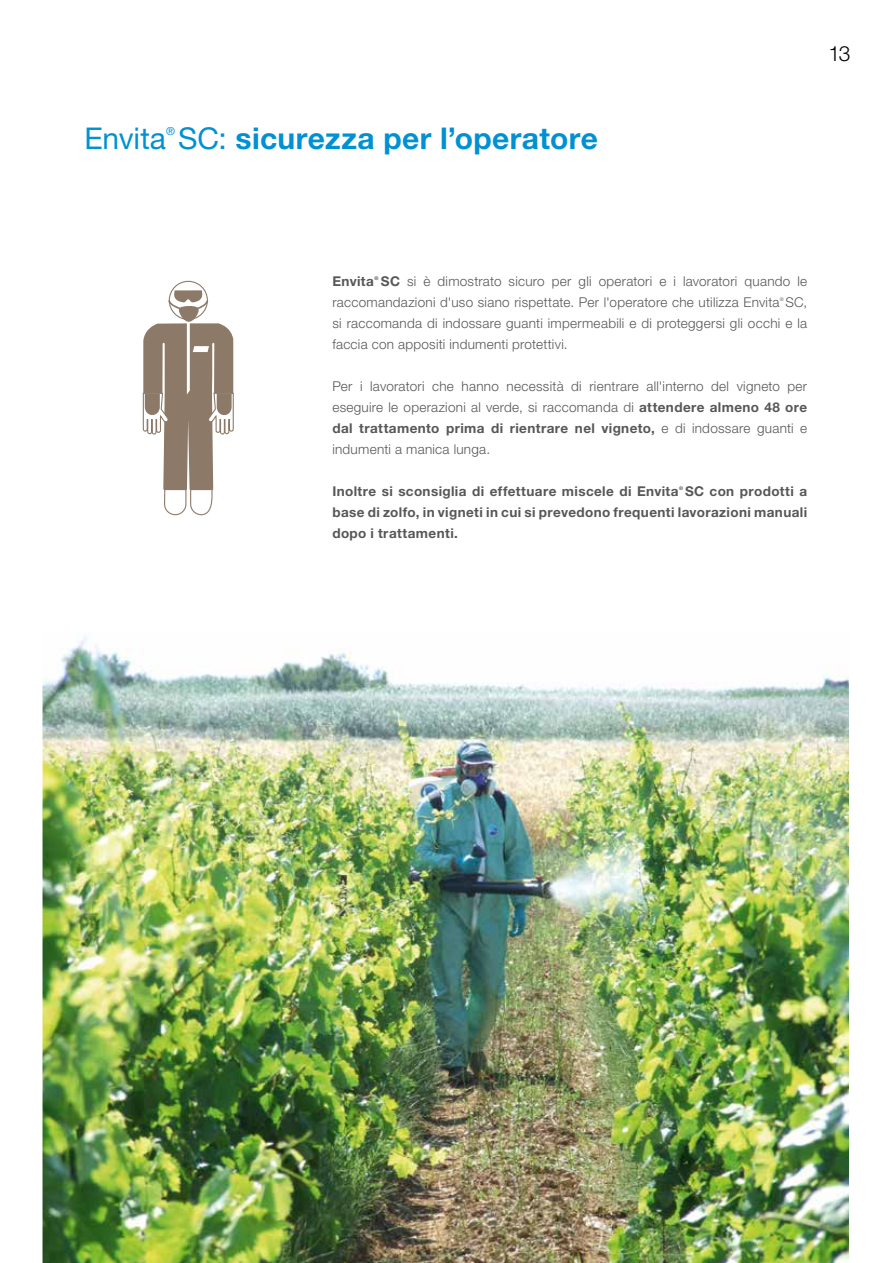
<style>
.page{position:relative;width:893px;height:1263px;background:#fff}
.page>*{position:absolute;margin:0;border:0;box-sizing:border-box;transform-origin:0 0}
.t1{font:700 30px "Helvetica Neue LT Std";letter-spacing:.01em;color:#0091d3}
.t2{font:300 21px "Helvetica Neue LT Std";color:#000}
.t3{font:300 13.5px/21px "Helvetica Neue LT Std";letter-spacing:.02em;color:#575756;text-align:right}
.t4{font:700 13.5px/21px "Helvetica Neue LT Std";letter-spacing:.03em;color:#575756;text-align:justify}
.t5{font:11.1px "Helvetica Neue LT Std";color:#0091d3}
.t6{font:700 4.95px "Helvetica Neue LT Std";color:#575756}
.t7{font:300 4.95px "Helvetica Neue LT Std";color:#575756}
.s1{font-weight:400}
.s2{font-weight:700}
</style>
<div class="page">
<img style="left:43px;top:636px;width:806px;height:627px">
<svg style="left:169px;top:281px;width:39px;height:39px"></svg>
<svg style="left:142px;top:290px;width:92px;height:226px"></svg>
<p class="t5" style="left:166px;top:124px;width:10px">®</p>
<h1 class="t1" style="left:84px;top:120px;width:515px"><span class="s1">Envita SC:</span> sicurezza per l’operatore</h1>
<h2 class="t2" style="left:829px;top:41px;width:23px">13</h2>
<p class="t4" style="left:332px;top:270px;width:43px">Envita</p>
<p class="t6" style="left:374px;top:275px;width:5px">®</p>
<p class="t3" style="left:332px;top:270px;width:476px"><span class="s2">SC</span> si è dimostrato sicuro per gli operatori e i lavoratori quando le raccomandazioni d'uso siano rispettate. Per l'operatore che utilizza Envita SC,</p>
<p class="t7" style="left:780px;top:296px;width:5px">®</p>
<p class="t3" style="left:332px;top:312px;width:476px;text-align:left">si raccomanda di indossare guanti impermeabili e di proteggersi gli occhi e la faccia con appositi indumenti protettivi.</p>
<p class="t3" style="left:332px;top:375px;width:476px;text-align:justify">Per i lavoratori che hanno necessità di rientrare all'interno del vigneto per eseguire le operazioni al verde, si raccomanda di <span class="s2">attendere almeno 48 ore dal trattamento prima di rientrare nel vigneto,</span> e di indossare guanti e indumenti a manica lunga.</p>
<p class="t4" style="left:332px;top:480px;width:348px">Inoltre si sconsiglia di effettuare miscele di Envita</p>
<p class="t6" style="left:679px;top:485px;width:5px">®</p>
<p class="t4" style="left:332px;top:480px;width:476px;text-indent:353px">SC con prodotti a base di zolfo, in vigneti in cui si prevedono frequenti lavorazioni manuali dopo i trattamenti.</p>
</div>
